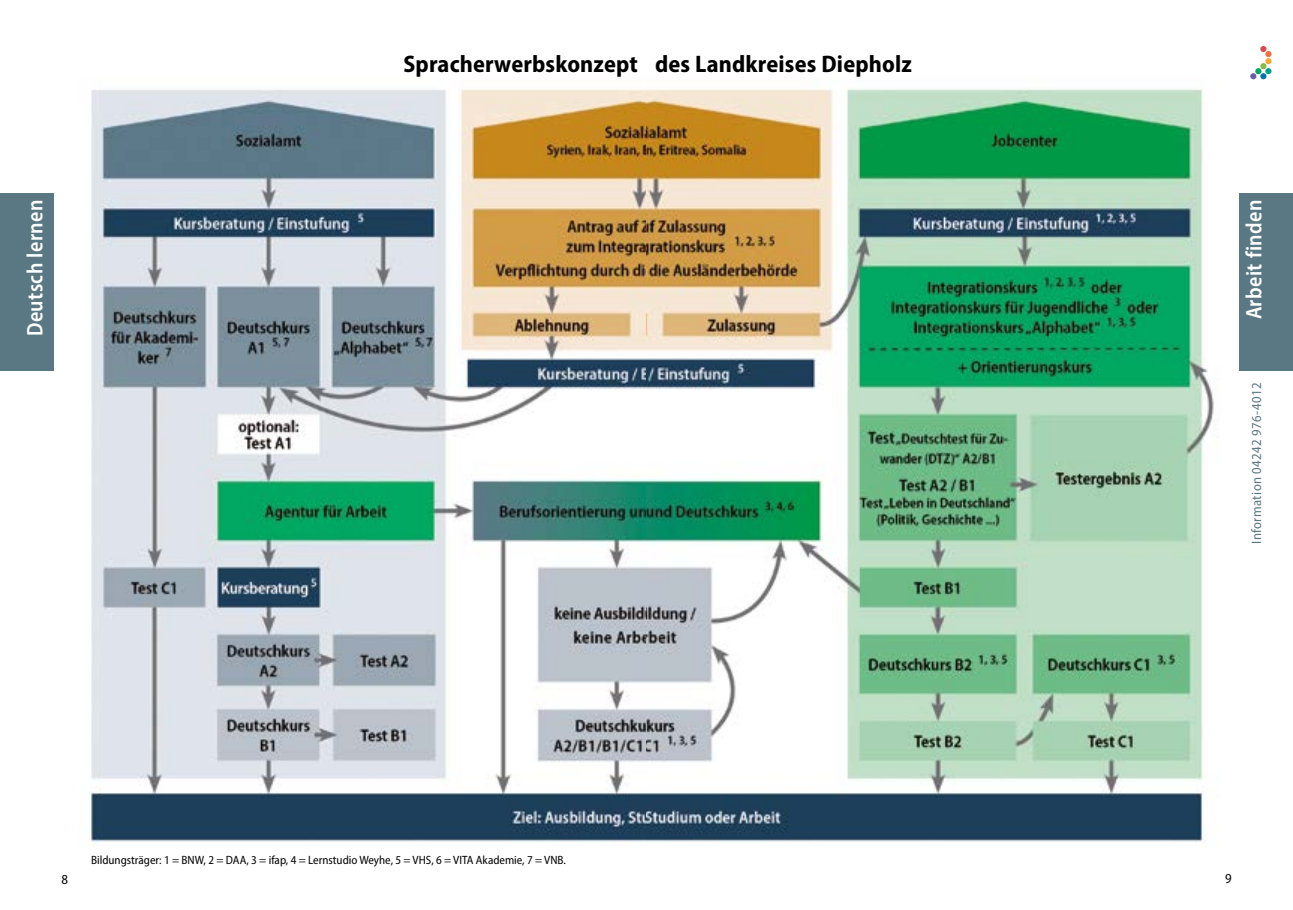
<style>
.page{position:relative;width:1293px;height:910px;background:#fff}
.page>*{position:absolute;margin:0;border:0;box-sizing:border-box;transform-origin:0 0}
.t1{font:700 semi-condensed 24px "Myriad Pro";letter-spacing:.01em;color:#000}
.t2{font:600 semi-condensed 22.5px "Myriad Pro";letter-spacing:.02em;color:#fff;scale:.96 1}
.t3{font:semi-condensed 13.8px "Myriad Pro";letter-spacing:.03em;color:#5a7883}
.t4{font:semi-condensed 13.8px "Myriad Pro";color:#000}
.t5{font:semi-condensed 12px "Myriad Pro";color:#000}
</style>
<div class="page">
<div style="left:1239px;top:194px;width:54px;height:177px;background:#5a7883"></div>
<svg style="left:1250px;top:46px;width:21px;height:33px"></svg>
<div style="left:0;top:194px;width:54px;height:177px;background:#5a7883"></div>
<img style="left:90px;top:89px;width:1126px;height:755px">
<h2 class="t2" style="left:21px;top:336px;width:144px;rotate:-90deg">Deutsch lernen</h2>
<h1 class="t1" style="left:403px;top:48px;width:236px">Spracherwerbskonzept</h1>
<h1 class="t1" style="left:655px;top:48px;width:258px">des Landkreises Diepholz</h1>
<p class="t4" style="left:61px;top:871px;width:8px">8</p>
<p class="t5" style="left:91px;top:852px;width:476px">Bildungsträger: 1 = BNW, 2 = DAA, 3 = ifap, 4 = Lernstudio Weyhe, 5 = VHS, 6 = VITA Akademie, 7 = VNB.</p>
<h2 class="t2" style="left:1239px;top:319px;width:126px;rotate:-90deg">Arbeit finden</h2>
<p class="t3" style="left:1248px;top:544px;width:163px;rotate:-90deg">Information 04242 976-4012</p>
<p class="t4" style="left:1225px;top:870px;width:8px">9</p>
</div>
